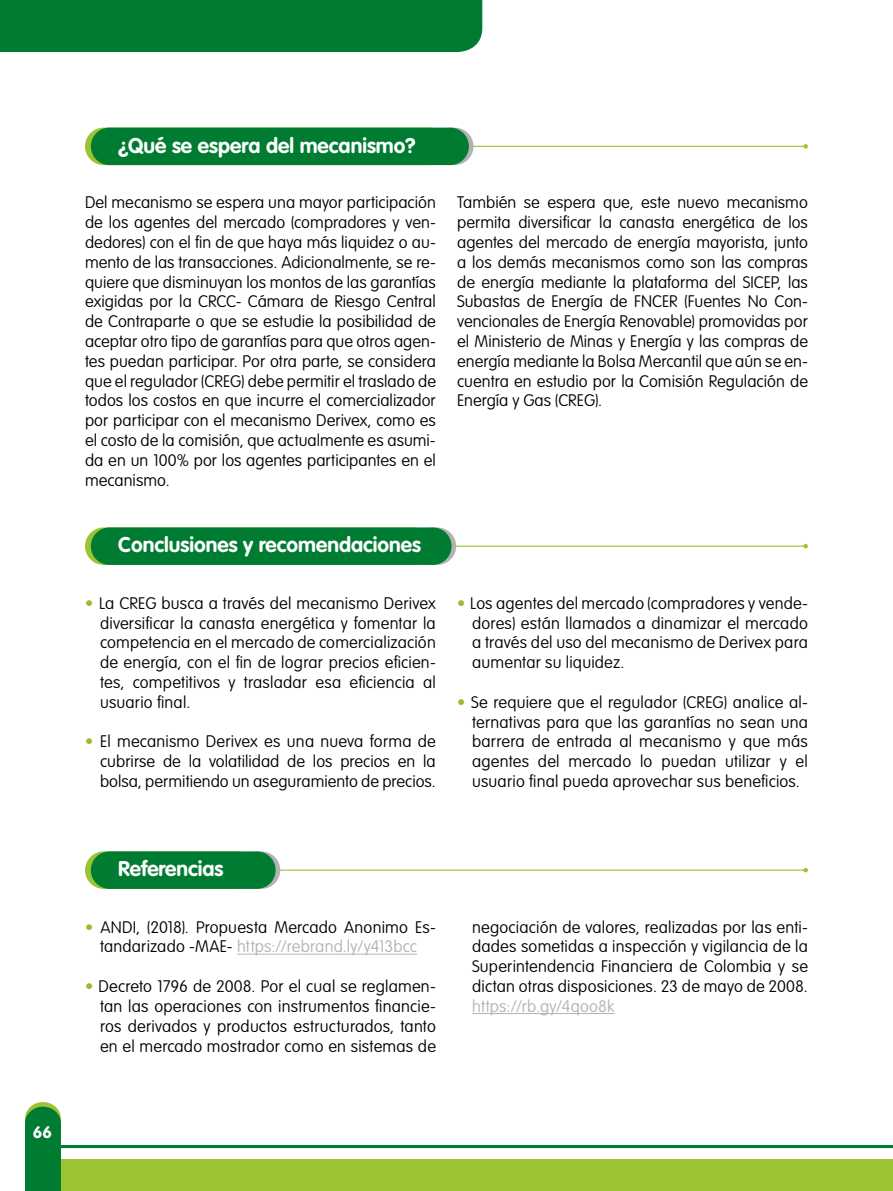
<style>
.page{position:relative;width:893px;height:1191px;background:#fff}
.page>*{position:absolute;margin:0;border:0;box-sizing:border-box;transform-origin:0 0}
.t1{font:700 21px "VAG Rounded Std";color:#fff}
.t2{font:100 16.5px/19.8px "VAG Rounded Std";letter-spacing:.01em;color:#000;text-align:justify}
.t3{font:100 16.5px "VAG Rounded Std";letter-spacing:.015em;color:#b3b2b2}
.t4{font:700 16.5px "VAG Rounded Std";color:#fff}
.s1{font-weight:700;color:#99bd2e}
.s2{color:#b3b2b2}
</style>
<div class="page">
<hr style="left:33px;top:1145px;width:860px;height:3px;background:#007d39">
<div style="left:0;top:0;width:482px;height:52px;background:#007c32"></div>
<hr style="left:34px;top:1145px;width:859px;height:2px;background:#007c32">
<div style="left:30px;top:1159px;width:863px;height:32px;background:#9ac431"></div>
<svg style="left:25px;top:1102px;width:36px;height:89px;background:#12853a"></svg>
<hr style="left:466px;top:146px;width:340px;height:1px;background:#9ac431">
<svg style="left:803px;top:144px;width:5px;height:5px"></svg>
<div style="left:432px;top:128px;width:41px;height:37px;background:#b3b2b2;border-radius:19px"></div>
<svg style="left:85px;top:128px;width:20px;height:37px"></svg>
<div style="left:91px;top:128px;width:378px;height:37px;background:#007c32;border-radius:19px"></div>
<hr style="left:449px;top:545px;width:357px;height:2px;background:#9ac431">
<svg style="left:803px;top:544px;width:5px;height:4px"></svg>
<div style="left:414px;top:527px;width:42px;height:38px;background:#b3b2b2;border-radius:19px"></div>
<svg style="left:85px;top:527px;width:20px;height:38px"></svg>
<div style="left:91px;top:527px;width:361px;height:38px;background:#007c32;border-radius:19px"></div>
<hr style="left:273px;top:869px;width:533px;height:1px;background:#9ac431">
<svg style="left:803px;top:868px;width:5px;height:4px"></svg>
<div style="left:238px;top:851px;width:42px;height:38px;background:#b3b2b2;border-radius:19px"></div>
<svg style="left:85px;top:851px;width:20px;height:38px"></svg>
<div style="left:91px;top:851px;width:185px;height:38px;background:#007c32;border-radius:19px"></div>
<hr style="left:237px;top:953px;width:180px;height:1px;background:#b3b2b2">
<hr style="left:472px;top:1013px;width:142px;height:1px;background:#b3b2b2">
<p class="t4" style="left:33px;top:1122px;width:20px">66</p>
<p class="t1" style="left:118px;top:133px;width:299px">¿Qué se espera del mecanismo?</p>
<p class="t2" style="left:85px;top:193px;width:352px">Del mecanismo se espera una mayor participación de los agentes del mercado (compradores y ven&shy;dedores) con el fin de que haya más liquidez o au&shy;mento de las transacciones. Adicionalmente, se re&shy;quiere que disminuyan los montos de las garantías exigidas por la CRCC- Cámara de Riesgo Central de Contraparte o que se estudie la posibilidad de aceptar otro tipo de garantías para que otros agen&shy;tes puedan participar. Por otra parte, se considera que el regulador (CREG) debe permitir el traslado de todos los costos en que incurre el comercializador por participar con el mecanismo Derivex, como es el costo de la comisión, que actualmente es asumi&shy;da en un 100% por los agentes participantes en el mecanismo.</p>
<p class="t2" style="left:457px;top:193px;width:352px">También se espera que, este nuevo mecanismo permita diversificar la canasta energética de los agentes del mercado de energía mayorista, junto a los demás mecanismos como son las compras de energía mediante la plataforma del SICEP, las Subastas de Energía de FNCER (Fuentes No Con&shy;vencionales de Energía Renovable) promovidas por el Ministerio de Minas y Energía y las compras de energía mediante la Bolsa Mercantil que aún se en&shy;cuentra en estudio por la Comisión Regulación de Energía y Gas (CREG).</p>
<p class="t1" style="left:118px;top:532px;width:304px">Conclusiones y recomendaciones</p>
<p class="t2" style="left:100px;top:593px;width:337px;text-indent:-15px"><span class="s1">•</span> La CREG busca a través del mecanismo Derivex diversificar la canasta energética y fomentar la competencia en el mercado de comercialización de energía, con el fin de lograr precios eficien&shy;tes, competitivos y trasladar esa eficiencia al usuario final.</p>
<p class="t2" style="left:100px;top:732px;width:337px;text-indent:-15px"><span class="s1">•</span> El mecanismo Derivex es una nueva forma de cubrirse de la volatilidad de los precios en la bolsa, permitiendo un aseguramiento de precios.</p>
<p class="t2" style="left:472px;top:593px;width:337px;text-indent:-15px"><span class="s1">•</span> Los agentes del mercado (compradores y vende&shy;dores) están llamados a dinamizar el mercado a través del uso del mecanismo de Derivex para aumentar su liquidez.</p>
<p class="t2" style="left:472px;top:692px;width:337px;text-indent:-15px"><span class="s1">•</span> Se requiere que el regulador (CREG) analice al&shy;ternativas para que las garantías no sean una barrera de entrada al mecanismo y que más agentes del mercado lo puedan utilizar y el usuario final pueda aprovechar sus beneficios.</p>
<p class="t1" style="left:118px;top:856px;width:107px">Referencias</p>
<p class="t2" style="left:85px;top:917px;width:352px;text-align:center"><span class="s1">•</span> ANDI, (2018). Propuesta Mercado Anonimo Es&shy;tandarizado -MAE- <span class="s2">https://rebrand.ly/y413bcc</span></p>
<p class="t2" style="left:100px;top:977px;width:337px;text-indent:-15px"><span class="s1">•</span> Decreto 1796 de 2008. Por el cual se reglamen&shy;tan las operaciones con instrumentos financie&shy;ros derivados y productos estructurados, tanto en el mercado mostrador como en sistemas de</p>
<p class="t2" style="left:472px;top:917px;width:337px">negociación de valores, realizadas por las enti&shy;dades sometidas a inspección y vigilancia de la Superintendencia Financiera de Colombia y se dictan otras disposiciones. 23 de mayo de 2008.</p>
<p class="t3" style="left:472px;top:996px;width:144px">https://rb.gy/4qoo8k</p>
</div>
